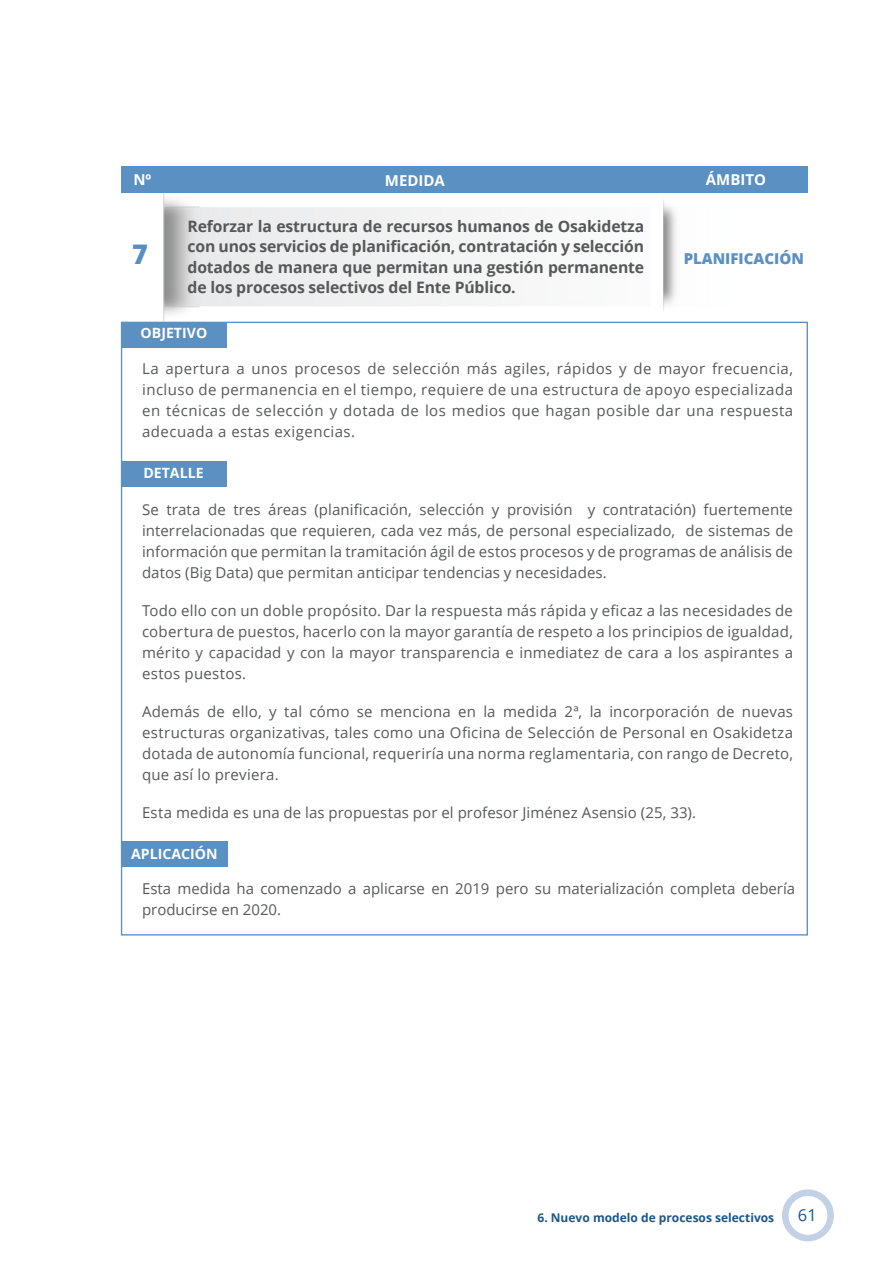
<style>
.page{position:relative;width:893px;height:1263px;background:#fff}
.page>*{position:absolute;margin:0;border:0;box-sizing:border-box;transform-origin:0 0}
.titulo_azul{font:800 27px "Open Sans";color:#5790c0}
.t1{font:16.5px "Open Sans";color:#1d5687}
.texto{font:700 15.75px/20.2px "Open Sans";letter-spacing:-.01em;color:#57585a;text-align:justify}
.texto-2{font:15px/21px "Open Sans";letter-spacing:.01em;color:#57585a;text-align:justify}
.texto-3{font:700 15px "Open Sans";color:#fff}
.texto-4{font:800 15px "Open Sans";color:#5a90c2}
.texto-5{font:700 14.1px "Open Sans";color:#fff}
.t2{font:700 12px "Open Sans";color:#1d5687}
</style>
<div class="page">
<div style="left:782px;top:1189px;width:52px;height:52px;border:7px solid #c2d1e6;border-radius:50%"></div>
<img style="left:121px;top:166px;width:620px;height:156px">
<img style="left:651px;top:192px;width:48px;height:130px">
<div style="left:122px;top:322px;width:105px;height:26px;background:#5a90c2"></div>
<div style="left:121px;top:461px;width:105px;height:26px;background:#5a90c2"></div>
<div style="left:122px;top:841px;width:105px;height:25px;background:#5a90c2"></div>
<div style="left:122px;top:166px;width:686px;height:26px;background:#5a90c2"></div>
<p class="texto-3" style="left:133px;top:169px;width:20px">Nº</p>
<p class="texto-3" style="left:385px;top:170px;width:62px">MEDIDA</p>
<p class="texto-3" style="left:706px;top:169px;width:62px">ÁMBITO</p>
<p class="titulo_azul" style="left:132px;top:233px;width:17px">7</p>
<p class="texto" style="left:188px;top:216px;width:458px">Reforzar la estructura de recursos humanos de Osakidetza con unos servicios de planificación, contratación y selección dotados de manera que permitan una gestión permanente de los procesos selectivos del Ente Público.</p>
<p class="texto-4" style="left:684px;top:247px;width:122px">PLANIFICACIÓN</p>
<p class="texto-5" style="left:141px;top:323px;width:68px">OBJETIVO</p>
<p class="texto-2" style="left:142px;top:358px;width:652px">La apertura a unos procesos de selección más agiles, rápidos y de mayor frecuencia, incluso de permanencia en el tiempo, requiere de una estructura de apoyo especializada en técnicas de selección y dotada de los medios que hagan posible dar una respuesta adecuada a estas exigencias.</p>
<p class="texto-5" style="left:143px;top:463px;width:62px">DETALLE</p>
<p class="texto-2" style="left:142px;top:499px;width:653px">Se trata de tres áreas (planificación, selección y provisión y contratación) fuertemente interrelacionadas que requieren, cada vez más, de personal especializado, de sistemas de información que permitan la tramitación ágil de estos procesos y de programas de análisis de datos (Big Data) que permitan anticipar tendencias y necesidades.</p>
<p class="texto-2" style="left:142px;top:600px;width:652px">Todo ello con un doble propósito. Dar la respuesta más rápida y eficaz a las necesidades de cobertura de puestos, hacerlo con la mayor garantía de respeto a los principios de igualdad, mérito y capacidad y con la mayor transparencia e inmediatez de cara a los aspirantes a estos puestos.</p>
<p class="texto-2" style="left:142px;top:701px;width:652px">Además de ello, y tal cómo se menciona en la medida 2ª, la incorporación de nuevas estructuras organizativas, tales como una Oficina de Selección de Personal en Osakidetza dotada de autonomía funcional, requeriría una norma reglamentaria, con rango de Decreto, que así lo previera.</p>
<p class="texto-2" style="left:142px;top:802px;width:556px">Esta medida es una de las propuestas por el profesor Jiménez Asensio (25, 33).</p>
<p class="texto-5" style="left:131px;top:844px;width:88px">APLICACIÓN</p>
<p class="texto-2" style="left:142px;top:878px;width:655px">Esta medida ha comenzado a aplicarse en 2019 pero su materialización completa debería producirse en 2020.</p>
<p class="t2" style="left:537px;top:1209px;width:238px">6. Nuevo modelo de procesos selectivos</p>
<p class="t1" style="left:798px;top:1204px;width:20px">61</p>
</div>
